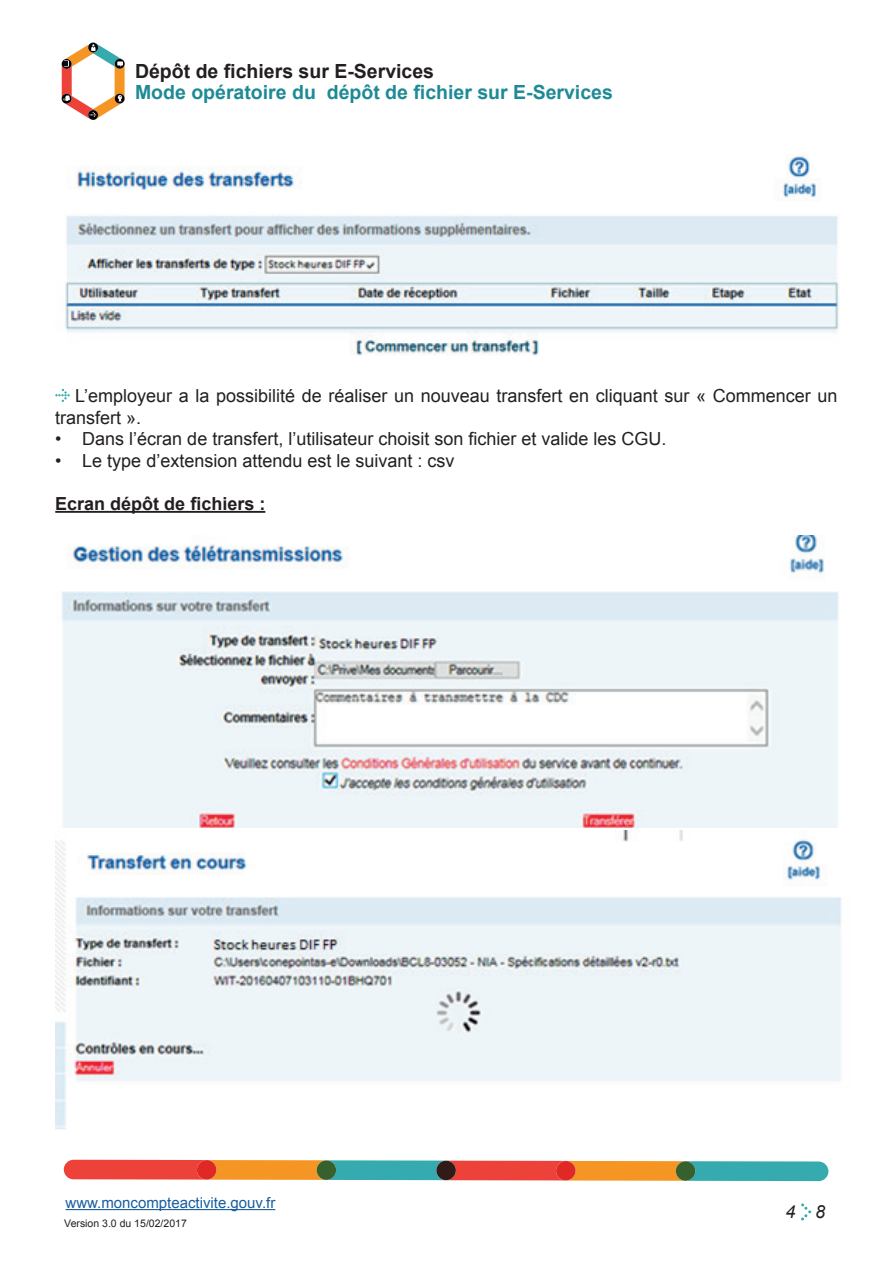
<style>
.page{position:relative;width:893px;height:1263px;background:#fff}
.page>*{position:absolute;margin:0;border:0;box-sizing:border-box;transform-origin:0 0}
.t1{font:700 19.5px "Arial";color:#1e8a96}
.t2{font:700 19.5px "Arial";color:#231f20}
.t3{font:18px/21.6px "Arial";color:#231f20}
.t4{font:700 18px "Arial";color:#231f20}
.t5{font:italic 18px "Arial";color:#231f20}
.t6{font:15px "Arial";color:#175d9e}
.t7{font:10.5px "Arial";color:#231f20}
</style>
<div class="page">
<svg style="left:64px;top:1160px;width:764px;height:21px;background:#b08362"></svg>
<hr style="left:66px;top:1209px;width:209px;height:1px;background:#175d9e">
<svg style="left:801px;top:1203px;width:10px;height:17px"></svg>
<hr style="left:55px;top:511px;width:210px;height:2px;background:#231f20">
<img style="left:65px;top:154px;width:774px;height:202px">
<svg style="left:55px;top:389px;width:15px;height:13px"></svg>
<img style="left:62px;top:535px;width:777px;height:292px">
<img style="left:55px;top:831px;width:787px;height:299px">
<svg style="left:62px;top:43px;width:63px;height:77px"></svg>
<p class="t2" style="left:135px;top:59px;width:301px">Dépôt de fichiers sur E-Services</p>
<p class="t1" style="left:135px;top:80px;width:479px">Mode opératoire du dépôt de fichier sur E-Services</p>
<p class="t3" style="left:55px;top:385px;width:784px;text-indent:20px">L’employeur a la possibilité de réaliser un nouveau transfert en cliquant sur « Commencer un transfert ».</p>
<p class="t3" style="left:55px;top:428px;width:613px">• Dans l’écran de transfert, l’utilisateur choisit son fichier et valide les CGU.</p>
<p class="t3" style="left:55px;top:450px;width:401px">• Le type d’extension attendu est le suivant : csv</p>
<p class="t4" style="left:55px;top:492px;width:212px">Ecran dépôt de fichiers :</p>
<p class="t6" style="left:66px;top:1193px;width:211px">www.moncompteactivite.gouv.fr</p>
<p class="t7" style="left:64px;top:1216px;width:124px">Version 3.0 du 15/02/2017</p>
<p class="t5" style="left:785px;top:1200px;width:41px">4 8</p>
</div>
